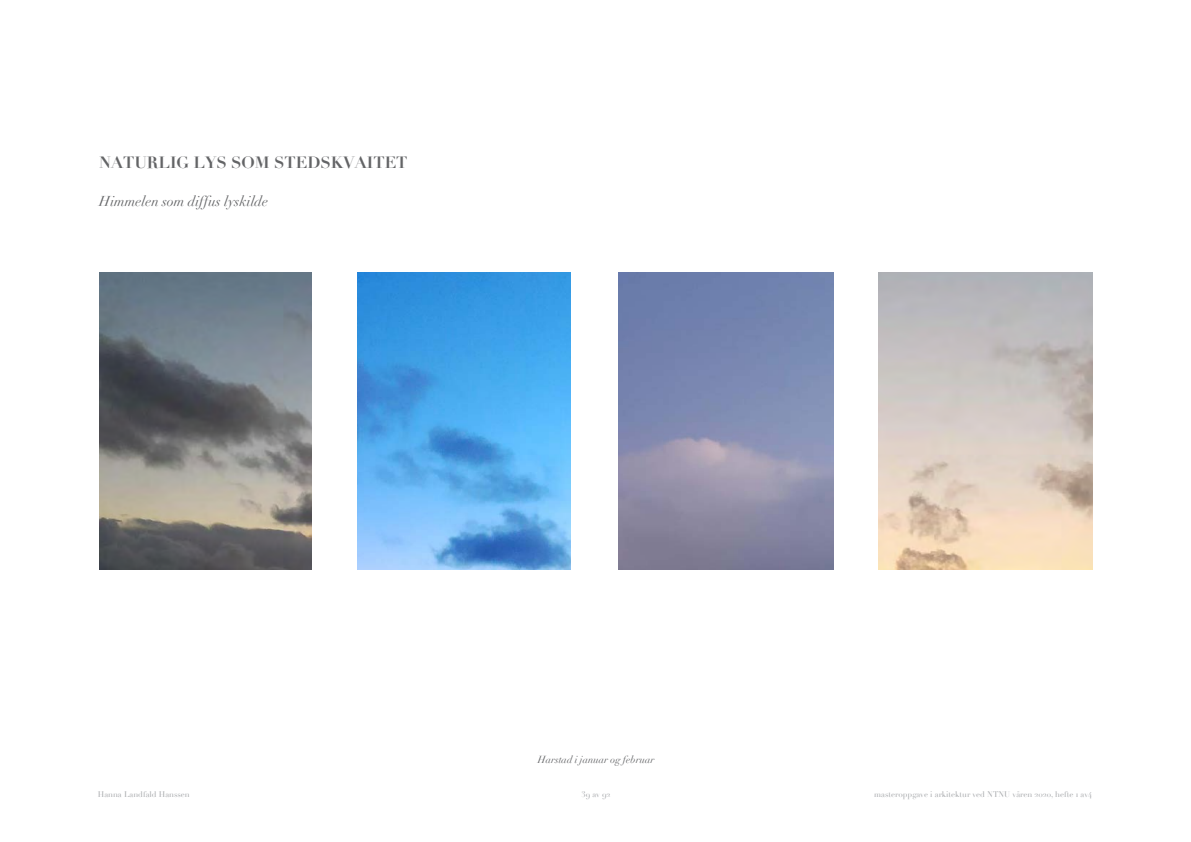
<style>
.page{position:relative;width:1191px;height:842px;background:#fff}
.page>*{position:absolute;margin:0;border:0;box-sizing:border-box;transform-origin:0 0}
.t1{font:700 16px "Didot";color:#636466}
.t2{font:italic 14px "Didot";color:#636466}
.t3{font:italic 10px "Didot";color:#636466}
.t4{font:8px "Didot";color:#a7a9ac}
</style>
<div class="page">
<img style="left:99px;top:272px;width:212px;height:298px">
<img style="left:878px;top:272px;width:215px;height:298px">
<img style="left:618px;top:272px;width:215px;height:298px">
<img style="left:358px;top:272px;width:212px;height:298px">
<h1 class="t1" style="left:99px;top:152px;width:310px">NATURLIG LYS SOM STEDSKVAITET</h1>
<h2 class="t2" style="left:99px;top:192px;width:170px">Himmelen som diffus lyskilde</h2>
<p class="t3" style="left:538px;top:753px;width:118px">Harstad i januar og februar</p>
<p class="t4" style="left:98px;top:789px;width:93px">Hanna Landfald Hanssen</p>
<p class="t4" style="left:581px;top:789px;width:30px">39 av 92</p>
<p class="t4" style="left:874px;top:789px;width:219px">masteroppgave i arkitektur ved NTNU våren 2020, hefte 1 av4</p>
</div>
